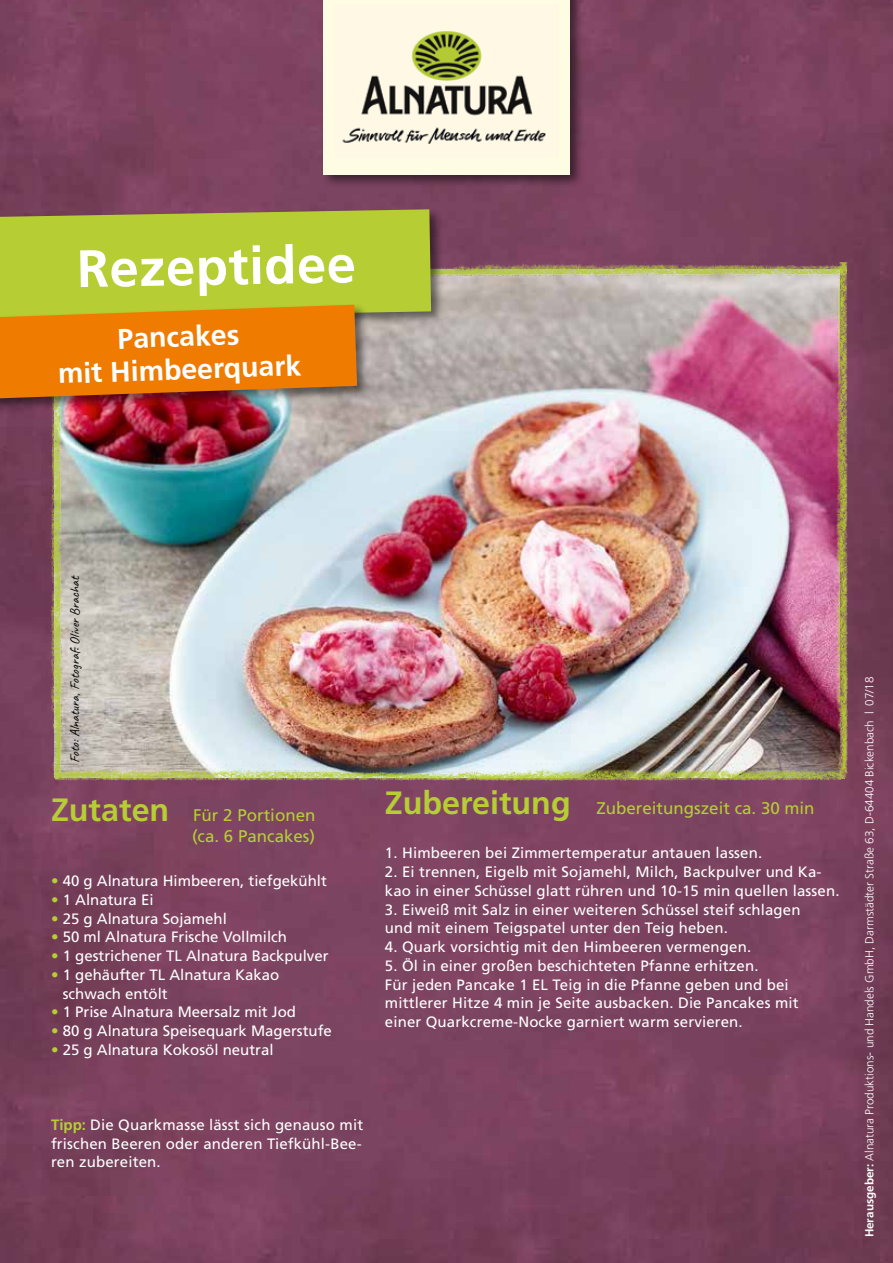
<style>
.page{position:relative;width:893px;height:1263px;background:#fff}
.page>*{position:absolute;margin:0;border:0;box-sizing:border-box;transform-origin:0 0}
.t1{font:700 52.5px "Frutiger";color:#fff}
.t2{font:700 28.5px/32.7px "Frutiger";color:#fff;text-align:center}
.t3{font:16.95px/21.1px "Frutiger";color:#b6ce34;text-align:right}
.t4{font:15px/18.8px "Frutiger";letter-spacing:.01em;color:#fff}
.t5{font:13.5px "Caveat";color:#000}
.t6{font:300 11.7px "Frutiger";color:#fff}
.s1{font-weight:700;font-size:32.25px}
.s2{color:#b6ce34}
.s3{font-weight:700;color:#b6ce34}
.s4{font-weight:700}
</style>
<div class="page">
<img style="left:0;top:0;width:893px;height:1263px">
<img style="left:67px;top:280px;width:754px;height:475px">
<img style="left:821px;top:262px;width:31px;height:516px">
<img style="left:36px;top:413px;width:31px;height:365px">
<img style="left:55px;top:755px;width:785px;height:31px">
<img style="left:445px;top:249px;width:401px;height:31px">
<div style="left:321px;top:0;width:263px;height:189px;background:#000;opacity:.5"></div>
<div style="left:323px;top:0;width:247px;height:174px;background:#fffce4"></div>
<div style="left:0;top:207px;width:445px;height:126px;background:#000;opacity:.5"></div>
<div style="left:0;top:209px;width:431px;height:110px;background:#b6ce34"></div>
<div style="left:0;top:303px;width:371px;height:110px;background:#000;opacity:.5"></div>
<svg style="left:0;top:305px;width:357px;height:93px;background:#e37e08"></svg>
<img style="left:342px;top:31px;width:204px;height:113px">
<h1 class="t1" style="left:76px;top:238px;width:280px;rotate:-1deg">Rezeptidee</h1>
<h2 class="t2" style="left:56px;top:324px;width:245px;rotate:-2deg">Pancakes<br>mit Himbeerquark</h2>
<p class="t5" style="left:66px;top:763px;width:189px;rotate:-90deg">Foto: Alnatura, Fotograf: Oliver Brachat</p>
<p class="t3" style="left:51px;top:804px;width:266px"><span class="s1">Zutaten</span> Für 2 Portionen (ca. 6 Pancakes)</p>
<p class="t4" style="left:51px;top:871px;width:277px"><span class="s2">•</span> 40 g Alnatura Himbeeren, tiefgekühlt</p>
<p class="t4" style="left:51px;top:890px;width:104px"><span class="s2">•</span> 1 Alnatura Ei</p>
<p class="t4" style="left:51px;top:909px;width:177px"><span class="s2">•</span> 25 g Alnatura Sojamehl</p>
<p class="t4" style="left:51px;top:927px;width:237px"><span class="s2">•</span> 50 ml Alnatura Frische Vollmilch</p>
<p class="t4" style="left:51px;top:946px;width:279px"><span class="s2">•</span> 1 gestrichener TL Alnatura Backpulver</p>
<p class="t4" style="left:63px;top:965px;width:218px;text-indent:-12px"><span class="s2">•</span> 1 gehäufter TL Alnatura Kakao schwach entölt</p>
<p class="t4" style="left:51px;top:1002px;width:247px"><span class="s2">•</span> 1 Prise Alnatura Meersalz mit Jod</p>
<p class="t4" style="left:51px;top:1021px;width:282px"><span class="s2">•</span> 80 g Alnatura Speisequark Magerstufe</p>
<p class="t4" style="left:51px;top:1040px;width:224px"><span class="s2">•</span> 25 g Alnatura Kokosöl neutral</p>
<p class="t3" style="left:385px;top:798px;width:431px"><span class="s1">Zubereitung</span> Zubereitungszeit ca. 30 min</p>
<p class="t4" style="left:385px;top:844px;width:379px">1. Himbeeren bei Zimmertemperatur antauen lassen.</p>
<p class="t4" style="left:385px;top:862px;width:456px">2. Ei trennen, Eigelb mit Sojamehl, Milch, Backpulver und Ka&shy;kao in einer Schüssel glatt rühren und 10-15 min quellen lassen.</p>
<p class="t4" style="left:385px;top:900px;width:417px">3. Eiweiß mit Salz in einer weiteren Schüssel steif schlagen und mit einem Teigspatel unter den Teig heben.</p>
<p class="t4" style="left:385px;top:937px;width:368px">4. Quark vorsichtig mit den Himbeeren vermengen.</p>
<p class="t4" style="left:385px;top:956px;width:415px">5. Öl in einer großen beschichteten Pfanne erhitzen.<br>Für jeden Pancake 1 EL Teig in die Pfanne geben und bei mittlerer Hitze 4 min je Seite ausbacken. Die Pancakes mit einer Quarkcreme-Nocke garniert warm servieren.</p>
<p class="t4" style="left:51px;top:1115px;width:314px;text-align:justify"><span class="s3">Tipp:</span> Die Quarkmasse lässt sich genauso mit frischen Beeren oder anderen Tiefkühl-Bee&shy;ren zubereiten.</p>
<p class="t6" style="left:863px;top:1237px;width:562px;rotate:-90deg"><span class="s4">Herausgeber:</span> Alnatura Produktions- und Handels GmbH, Darmstädter Straße 63, D-64404 Bickenbach | 07/18</p>
</div>
